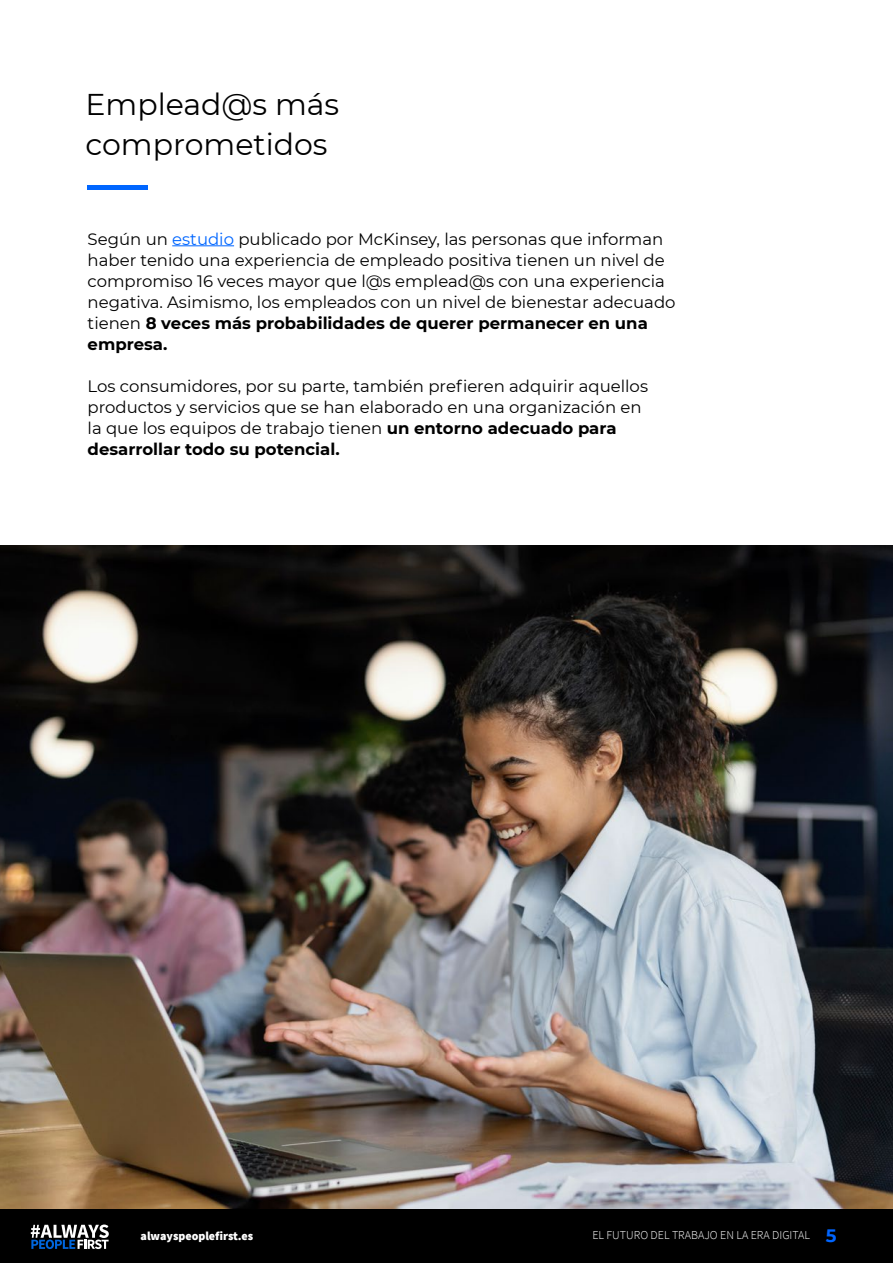
<style>
.page{position:relative;width:893px;height:1263px;background:#fff}
.page>*{position:absolute;margin:0;border:0;box-sizing:border-box;transform-origin:0 0}
.t1{font:30px/40.5px "Montserrat";color:#000}
.t2{font:16.5px/21px "Montserrat";color:#000}
.t3{font:300 12px "Source Sans Pro";color:#fff}
.t4{font:900 12px "Source Sans Pro";color:#fff}
.s1{color:#06f}
.s2{font-weight:700}
.s3{font-family:"Montserrat";font-weight:700;font-size:18px;color:#0065ff}
</style>
<div class="page">
<div style="left:1px;top:1209px;width:892px;height:54px;background:#000"></div>
<svg style="left:31px;top:1224px;width:78px;height:25px"></svg>
<div style="left:88px;top:185px;width:60px;height:5px;background:#06f"></div>
<hr style="left:172px;top:245px;width:62px;height:1px;background:#06f">
<img style="left:0;top:545px;width:893px;height:664px">
<h1 class="t1" style="left:86px;top:83px;width:255px">Emplead@s más comprometidos</h1>
<p class="t2" style="left:88px;top:228px;width:589px">Según un <span class="s1">estudio</span> publicado por McKinsey, las personas que informan haber tenido una experiencia de empleado positiva tienen un nivel de compromiso 16 veces mayor que l@s emplead@s con una experiencia negativa. Asimismo, los empleados con un nivel de bienestar adecuado tienen <span class="s2">8 veces más probabilidades de querer permanecer en una empresa.</span></p>
<p class="t2" style="left:88px;top:375px;width:562px">Los consumidores, por su parte, también prefieren adquirir aquellos productos y servicios que se han elaborado en una organización en la que los equipos de trabajo tienen <span class="s2">un entorno adecuado para desarrollar todo su potencial.</span></p>
<p class="t4" style="left:141px;top:1227px;width:114px">alwayspeoplefirst.es</p>
<p class="t3" style="left:592px;top:1227px;width:246px">EL FUTURO DEL TRABAJO EN LA ERA DIGITAL <span class="s3">5</span></p>
</div>
